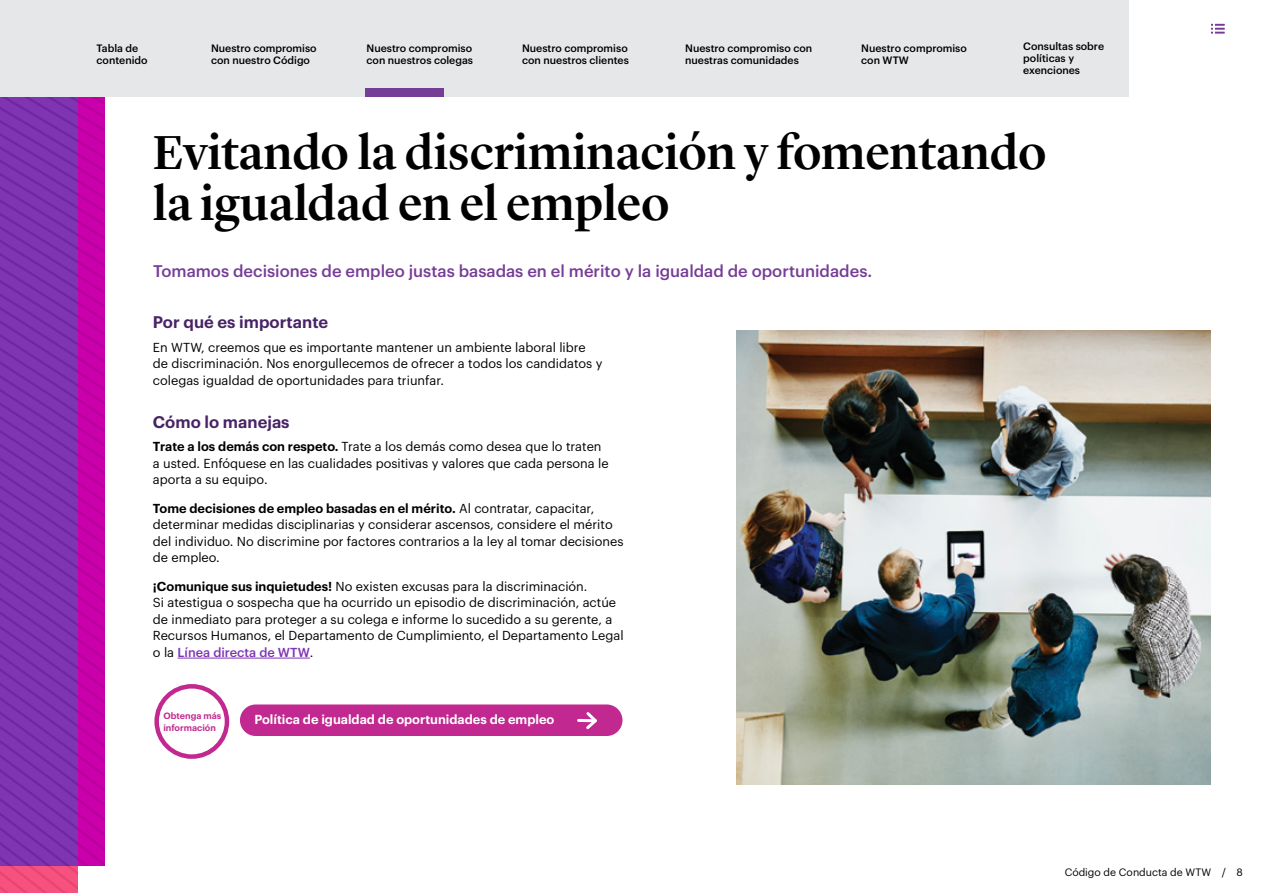
<style>
.page{position:relative;width:1263px;height:893px;background:#fff}
.page>*{position:absolute;margin:0;border:0;box-sizing:border-box;transform-origin:0 0}
.t1{font:500 49.5px/51px "Lyon Display";color:#000}
.t2{font:500 16.5px "Graphik";color:#763d97}
.t3{font:600 16.5px "Graphik";color:#482366}
.t4{font:12.75px/16.5px "Graphik";color:#000}
.t5{font:600 12.75px "Graphik";color:#fff}
.t6{font:500 10.5px/12px "Graphik";color:#000}
.t7{font:10.5px "Graphik";color:#000}
.t8{font:600 9px/12px "Graphik";color:#c22990}
.s1{font-weight:600}
.s2{font-weight:500;color:#7f35b2}
</style>
<div class="page">
<svg style="left:0;top:96px;width:105px;height:797px;background:#9029ac"></svg>
<hr style="left:178px;top:658px;width:132px;height:1px;background:#7f35b2">
<img style="left:736px;top:331px;width:475px;height:454px">
<div style="left:154px;top:684px;width:75px;height:75px;border:4px solid #c22990;border-radius:50%"></div>
<div style="left:240px;top:704px;width:382px;height:32px;background:#c22990;border-radius:16px"></div>
<hr style="left:578px;top:719px;width:17px;height:3px;background:#fff">
<svg style="left:586px;top:712px;width:11px;height:18px"></svg>
<svg style="left:1211px;top:24px;width:14px;height:10px"></svg>
<div style="left:0;top:0;width:1128px;height:96px;background:#e6e7e8"></div>
<div style="left:365px;top:88px;width:79px;height:8px;background:#763d97"></div>
<p class="t6" style="left:685px;top:41px;width:128px">Nuestro compromiso con nuestras comunidades</p>
<p class="t6" style="left:1023px;top:39px;width:82px">Consultas sobre políticas y exenciones</p>
<p class="t6" style="left:97px;top:41px;width:53px">Tabla de contenido</p>
<p class="t6" style="left:367px;top:41px;width:108px">Nuestro compromiso con nuestros colegas</p>
<p class="t6" style="left:522px;top:41px;width:108px">Nuestro compromiso con nuestros clientes</p>
<p class="t6" style="left:861px;top:41px;width:107px">Nuestro compromiso con WTW</p>
<p class="t6" style="left:684px;top:41px;width:107px">Nuestro compromiso con nue tras</p>
<p class="t6" style="left:1022px;top:41px;width:47px">Exención</p>
<p class="t6" style="left:210px;top:41px;width:107px">Nuestro compromiso con nuestro código</p>
<p class="t6" style="left:365px;top:41px;width:108px">Nuestro compromiso con nuestros colegas</p>
<p class="t6" style="left:521px;top:41px;width:108px">Nuestro compromiso con nuestros clientes</p>
<p class="t6" style="left:860px;top:41px;width:107px">Nuestro compromiso con WTW</p>
<p class="t6" style="left:211px;top:41px;width:107px">Nuestro compromiso con nuestro Código</p>
<h1 class="t1" style="left:153px;top:123px;width:895px">Evitando la discriminación y fomentando la igualdad en el empleo</h1>
<p class="t2" style="left:153px;top:258px;width:721px">Tomamos decisiones de empleo justas basadas en el mérito y la igualdad de oportunidades.</p>
<p class="t3" style="left:153px;top:310px;width:177px">Por qué es importante</p>
<p class="t4" style="left:153px;top:338px;width:451px">En WTW, creemos que es importante mantener un ambiente laboral libre de discriminación. Nos enorgullecemos de ofrecer a todos los candidatos y colegas igualdad de oportunidades para triunfar.</p>
<p class="t3" style="left:153px;top:409px;width:138px">Cómo lo manejas</p>
<p class="t4" style="left:153px;top:437px;width:457px"><span class="s1">Trate a los demás con respeto.</span> Trate a los demás como desea que lo traten a usted. Enfóquese en las cualidades positivas y valores que cada persona le aporta a su equipo.</p>
<p class="t4" style="left:153px;top:499px;width:472px"><span class="s1">Tome decisiones de empleo basadas en el mérito.</span> Al contratar, capacitar, determinar medidas disciplinarias y considerar ascensos, considere el mérito del individuo. No discrimine por factores contrarios a la ley al tomar decisiones de empleo.</p>
<p class="t4" style="left:153px;top:577px;width:472px"><span class="s1">¡Comunique sus inquietudes!</span> No existen excusas para la discriminación.<br>Si atestigua o sospecha que ha ocurrido un episodio de discriminación, actúe de inmediato para proteger a su colega e informe lo sucedido a su gerente, a Recursos Humanos, el Departamento de Cumplimiento, el Departamento Legal o la <span class="s2">Línea directa de WTW</span>.</p>
<p class="t8" style="left:163px;top:709px;width:59px">Obtenga más información</p>
<p class="t5" style="left:254px;top:709px;width:302px">Política de igualdad de oportunidades de empleo</p>
<p class="t7" style="left:1065px;top:864px;width:180px">Código de Conducta de WTW / 8</p>
</div>
